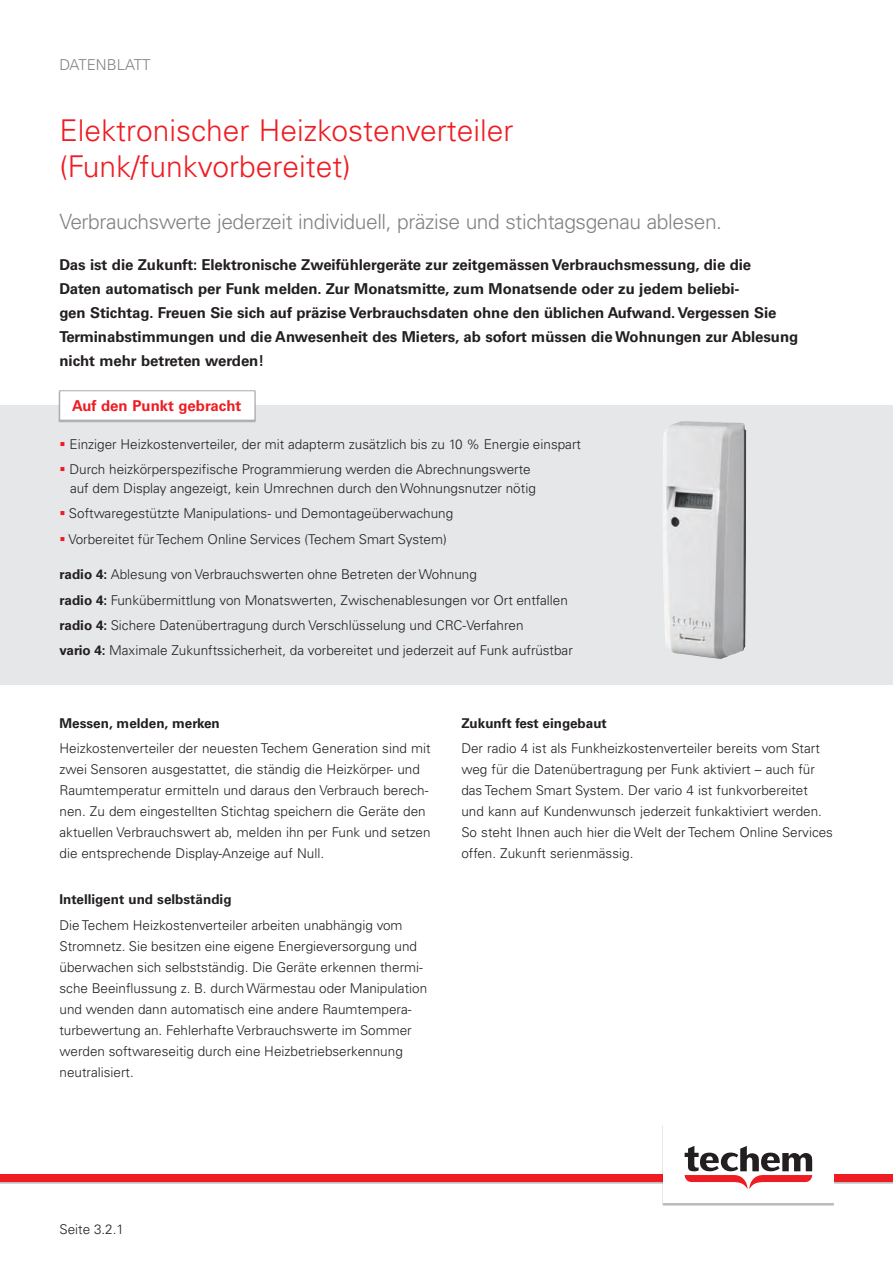
<style>
.page{position:relative;width:893px;height:1263px;background:#fff}
.page>*{position:absolute;margin:0;border:0;box-sizing:border-box;transform-origin:0 0}
.t1{font:300 30px "Univers LT Pro 45";color:#ee1d23}
.t2{font:300 21px "Univers LT Pro 45";letter-spacing:-.02em;color:#808285}
.t3{font:700 15px/24px "Univers LT Pro 65";letter-spacing:-.005em;color:#231f20}
.t4{font:700 15px "Univers LT Pro 65";color:#ee1d23}
.t5{font:300 15px "Univers LT Pro 45";color:#808285}
.t6{font:300 13.5px/21px "Univers LT Pro 45";color:#231f20}
.t7{font:700 13.5px "Univers LT Pro 65";color:#231f20}
.t8{font:300 13.5px "Univers LT";color:#231f20}
.s1{color:#ee1d23}
.s2{font-family:"Univers LT Pro 65";font-weight:700}
</style>
<div class="page">
<div style="left:0;top:1175px;width:893px;height:9px;background:#bfbdbe"></div>
<div style="left:0;top:1175px;width:893px;height:7px;background:#ee1d23"></div>
<div style="left:662px;top:1125px;width:172px;height:80px;background:#bdbcbc"></div>
<div style="left:663px;top:1124px;width:170px;height:79px;background:#fff"></div>
<svg style="left:685px;top:1146px;width:127px;height:43px"></svg>
<div style="left:0;top:405px;width:893px;height:280px;background:#e6e7e9"></div>
<img style="left:663px;top:421px;width:83px;height:238px">
<div style="left:59px;top:391px;width:197px;height:31px;background:#adaeb1"></div>
<div style="left:60px;top:391px;width:195px;height:29px;background:#fff;border:1px solid #a8a9ad"></div>
<p class="t5" style="left:60px;top:56px;width:93px">DATENBLATT</p>
<p class="t1" style="left:60px;top:112px;width:456px">Elektronischer Heizkostenverteiler</p>
<p class="t1" style="left:60px;top:148px;width:293px">(Funk/funkvorbereitet)</p>
<p class="t2" style="left:60px;top:209px;width:664px">Verbrauchswerte jederzeit individuell, präzise und stichtagsgenau ablesen.</p>
<p class="t3" style="left:60px;top:253px;width:740px">Das ist die Zukunft: Elektronische Zweifühlergeräte zur zeitgemässen Verbrauchsmessung, die die<br>Daten automatisch per Funk melden. Zur Monatsmitte, zum Monatsende oder zu jedem beliebi-<br>gen Stichtag. Freuen Sie sich auf präzise Verbrauchsdaten ohne den üblichen Aufwand. Vergessen Sie Terminabstimmungen und die Anwesenheit des Mieters, ab sofort müssen die Wohnungen zur Ablesung nicht mehr betreten werden!</p>
<p class="t4" style="left:72px;top:396px;width:171px">Auf den Punkt gebracht</p>
<p class="t6" style="left:60px;top:433px;width:523px"><span class="s1">▪</span> Einziger Heizkostenverteiler, der mit adapterm zusätzlich bis zu 10 % Energie einspart</p>
<p class="t6" style="left:60px;top:459px;width:473px"><span class="s1">▪</span> Durch heizkörperspezifische Programmierung werden die Abrechnungswerte</p>
<p class="t6" style="left:70px;top:478px;width:467px">auf dem Display angezeigt, kein Umrechnen durch den Wohnungsnutzer nötig</p>
<p class="t6" style="left:60px;top:503px;width:395px"><span class="s1">▪</span> Softwaregestützte Manipulations- und Demontageüberwachung</p>
<p class="t6" style="left:60px;top:528px;width:389px"><span class="s1">▪</span> Vorbereitet für Techem Online Services (Techem Smart System)</p>
<p class="t6" style="left:60px;top:564px;width:419px"><span class="s2">radio 4:</span> Ablesung von Verbrauchswerten ohne Betreten der Wohnung</p>
<p class="t6" style="left:60px;top:589px;width:510px"><span class="s2">radio 4:</span> Funkübermittlung von Monatswerten, Zwischenablesungen vor Ort entfallen</p>
<p class="t6" style="left:60px;top:615px;width:465px"><span class="s2">radio 4:</span> Sichere Datenübertragung durch Verschlüsselung und CRC-Verfahren</p>
<p class="t6" style="left:60px;top:640px;width:515px"><span class="s2">vario 4:</span> Maximale Zukunftssicherheit, da vorbereitet und jederzeit auf Funk aufrüstbar</p>
<p class="t7" style="left:60px;top:715px;width:162px">Messen, melden, merken</p>
<p class="t6" style="left:60px;top:737px;width:373px">Heizkostenverteiler der neuesten Techem Generation sind mit zwei Sensoren ausgestattet, die ständig die Heizkörper- und Raumtemperatur ermitteln und daraus den Verbrauch berech&shy;nen. Zu dem eingestellten Stichtag speichern die Geräte den aktuellen Verbrauchswert ab, melden ihn per Funk und setzen die entsprechende Display-Anzeige auf Null.</p>
<p class="t7" style="left:60px;top:891px;width:174px">Intelligent und selbständig</p>
<p class="t6" style="left:60px;top:914px;width:369px">Die Techem Heizkostenverteiler arbeiten unabhängig vom Stromnetz. Sie besitzen eine eigene Energieversorgung und überwachen sich selbstständig. Die Geräte erkennen thermi&shy;sche Beeinflussung z. B. durch Wärmestau oder Manipulation und wenden dann automatisch eine andere Raumtempera&shy;turbewertung an. Fehlerhafte Verbrauchswerte im Sommer werden softwareseitig durch eine Heizbetriebserkennung neutralisiert.</p>
<p class="t7" style="left:461px;top:715px;width:147px">Zukunft fest eingebaut</p>
<p class="t6" style="left:461px;top:737px;width:373px">Der radio 4 ist als Funkheizkostenverteiler bereits vom Start weg für die Datenübertragung per Funk aktiviert – auch für das Techem Smart System. Der vario 4 ist funkvorbereitet und kann auf Kundenwunsch jederzeit funkaktiviert werden.<br>So steht Ihnen auch hier die Welt der Techem Online Services offen. Zukunft serienmässig.</p>
<p class="t8" style="left:60px;top:1221px;width:66px">Seite 3.2.1</p>
</div>
